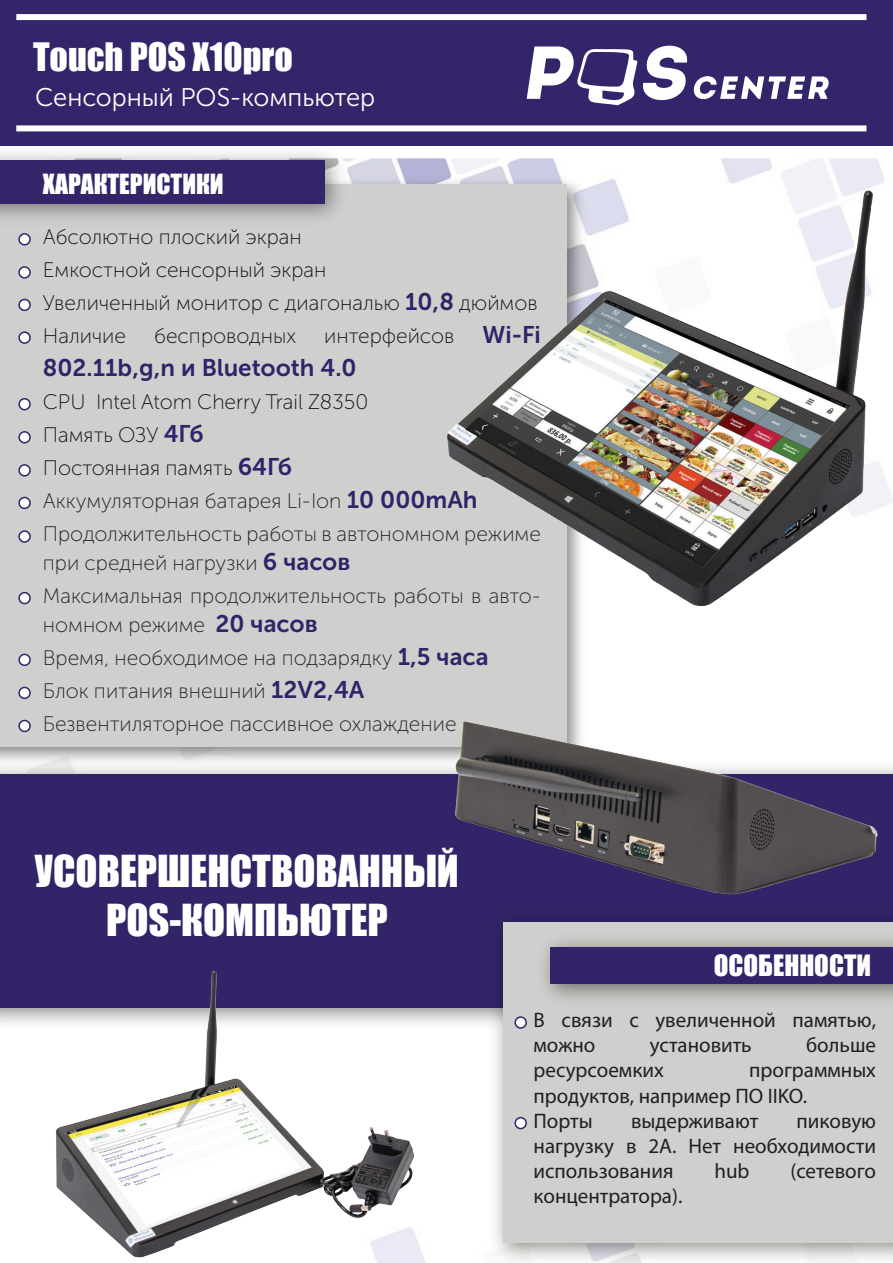
<style>
.page{position:relative;width:893px;height:1263px;background:#fff}
.page>*{position:absolute;margin:0;border:0;box-sizing:border-box;transform-origin:0 0}
.t1{font:40.5px/48.6px "Impact";color:#fff;text-align:center}
.t2{font:36px "Impact";color:#fff}
.t3{font:27px "Impact";color:#fff}
.t4{font:25.5px "Museo Sans Cyrl 300";color:#fff}
.t5{font:25.5px "Impact";color:#fff}
.t6{font:24px "Museo Sans Cyrl 700";color:#312369}
.t7{font:21px/33px "Museo Sans Cyrl 100";color:#231f20}
.t8{font:21px/25.2px "Myriad Pro";color:#231f20}
.t9{font:21px/33px "Museo Sans Cyrl 100";color:#0d0f10}
.s1{font-family:"Museo Sans Cyrl 700";font-size:24px;color:#312369}
.s2{color:#0d0f10}
</style>
<div class="page">
<div style="left:0;top:774px;width:893px;height:233px;background:#332469"></div>
<img style="left:482px;top:919px;width:411px;height:344px">
<div style="left:503px;top:923px;width:390px;height:320px;background:#cfcfcd"></div>
<div style="left:550px;top:947px;width:343px;height:37px;background:#332469"></div>
<div style="left:0;top:184px;width:566px;height:563px;background:#cfcfcd"></div>
<div style="left:0;top:0;width:893px;height:146px;background:#34246a"></div>
<div style="left:16px;top:125px;width:850px;height:6px;background:#fff"></div>
<div style="left:16px;top:14px;width:850px;height:6px;background:#fff"></div>
<svg style="left:527px;top:45px;width:302px;height:61px"></svg>
<img style="left:0;top:153px;width:354px;height:81px">
<div style="left:0;top:160px;width:324px;height:44px;background:#34246a"></div>
<div style="left:19px;top:234px;width:11px;height:11px;background:#fff;border-radius:50%"></div>
<div style="left:18px;top:233px;width:13px;height:13px;border:2px solid #332469;border-radius:50%"></div>
<div style="left:19px;top:267px;width:11px;height:11px;background:#fff;border-radius:50%"></div>
<div style="left:18px;top:266px;width:13px;height:13px;border:2px solid #332469;border-radius:50%"></div>
<div style="left:19px;top:299px;width:11px;height:11px;background:#fff;border-radius:50%"></div>
<div style="left:18px;top:299px;width:13px;height:12px;border:2px solid #332469;border-radius:50%"></div>
<div style="left:19px;top:332px;width:11px;height:11px;background:#fff;border-radius:50%"></div>
<div style="left:18px;top:331px;width:13px;height:13px;border:2px solid #332469;border-radius:50%"></div>
<div style="left:19px;top:432px;width:11px;height:11px;background:#fff;border-radius:50%"></div>
<div style="left:18px;top:431px;width:13px;height:12px;border:2px solid #332469;border-radius:50%"></div>
<div style="left:19px;top:465px;width:11px;height:11px;background:#fff;border-radius:50%"></div>
<div style="left:18px;top:464px;width:13px;height:13px;border:2px solid #332469;border-radius:50%"></div>
<div style="left:19px;top:497px;width:11px;height:11px;background:#fff;border-radius:50%"></div>
<div style="left:18px;top:497px;width:13px;height:12px;border:2px solid #332469;border-radius:50%"></div>
<img style="left:425px;top:161px;width:468px;height:399px">
<img style="left:440px;top:560px;width:446px;height:446px">
<div style="left:515px;top:1017px;width:11px;height:11px;background:#fff;border-radius:50%"></div>
<div style="left:514px;top:1016px;width:13px;height:13px;border:2px solid #332469;border-radius:50%"></div>
<div style="left:515px;top:1118px;width:11px;height:10px;background:#fff;border-radius:50%"></div>
<div style="left:514px;top:1117px;width:13px;height:12px;border:2px solid #332469;border-radius:50%"></div>
<img style="left:43px;top:971px;width:380px;height:292px">
<div style="left:19px;top:531px;width:11px;height:11px;background:#fff;border-radius:50%"></div>
<div style="left:18px;top:530px;width:13px;height:13px;border:2px solid #332469;border-radius:50%"></div>
<div style="left:19px;top:399px;width:11px;height:11px;background:#fff;border-radius:50%"></div>
<div style="left:18px;top:398px;width:13px;height:12px;border:2px solid #332469;border-radius:50%"></div>
<div style="left:19px;top:593px;width:11px;height:10px;background:#fff;border-radius:50%"></div>
<div style="left:18px;top:592px;width:13px;height:12px;border:2px solid #332469;border-radius:50%"></div>
<div style="left:19px;top:654px;width:11px;height:11px;background:#fff;border-radius:50%"></div>
<div style="left:18px;top:654px;width:13px;height:12px;border:2px solid #332469;border-radius:50%"></div>
<div style="left:19px;top:687px;width:11px;height:11px;background:#fff;border-radius:50%"></div>
<div style="left:18px;top:687px;width:13px;height:12px;border:2px solid #332469;border-radius:50%"></div>
<div style="left:19px;top:720px;width:11px;height:11px;background:#fff;border-radius:50%"></div>
<div style="left:18px;top:720px;width:13px;height:12px;border:2px solid #332469;border-radius:50%"></div>
<h2 class="t2" style="left:33px;top:29px;width:261px">Touch POS X10pro</h2>
<p class="t4" style="left:35px;top:84px;width:342px">Сенсорный POS-компьютер</p>
<p class="t5" style="left:43px;top:164px;width:182px">ХАРАКТЕРИСТИКИ</p>
<p class="t9" style="left:43px;top:221px;width:496px">Абсолютно плоский экран<br>Емкостной сенсорный экран<br>Увеличенный монитор с диагональю <span class="s1">10,8</span> дюймов<br>Наличие</p>
<p class="t9" style="left:154px;top:320px;width:143px">беспроводных</p>
<p class="t9" style="left:324px;top:320px;width:218px">интерфейсов <span class="s1">Wi-Fi</span></p>
<p class="t6" style="left:43px;top:355px;width:315px">802.11b,g,n и Bluetooth 4.0</p>
<p class="t7" style="left:43px;top:386px;width:500px"><span class="s2">СPU Intel Atom Cherry Trail Z8350<br>Память ОЗУ</span> <span class="s1">4Гб<br></span><span class="s2">Постоянная память</span> <span class="s1">64Гб<br></span>Аккумуляторная батарея Li-Ion <span class="s1">10 000mAh<br></span>Продолжительность работы в автономном режиме</p>
<p class="t7" style="left:43px;top:547px;width:500px">при средней нагрузки <span class="s1">6 часов<br></span>Максимальная продолжительность работы в авто-</p>
<p class="t7" style="left:43px;top:608px;width:447px">номном режиме <span class="s1">20 часов<br></span>Время, необходимое на подзарядку <span class="s1">1,5 часа </span>Блок питания внешний <span class="s1">12V2,4A </span>Безвентиляторное пассивное охлаждение</p>
<h1 class="t1" style="left:35px;top:846px;width:425px">УСОВЕРШЕНСТВОВАННЫЙ<br>POS-КОМПЬЮТЕР</h1>
<p class="t3" style="left:714px;top:944px;width:159px">ОСОБЕННОСТИ</p>
<p class="t8" style="left:534px;top:1007px;width:344px">В связи с увеличенной памятью, можно</p>
<p class="t8" style="left:650px;top:1032px;width:103px">установить</p>
<p class="t8" style="left:806px;top:1032px;width:71px">больше</p>
<p class="t8" style="left:534px;top:1057px;width:132px">ресурсоемких</p>
<p class="t8" style="left:534px;top:1057px;width:344px;text-indent:216px">программных продуктов, например ПО IIKO.<br>Порты</p>
<p class="t8" style="left:534px;top:1108px;width:344px;text-align:justify;text-indent:263px">пиковую нагрузку в 2А. Нет необходимости использования</p>
<p class="t8" style="left:631px;top:1108px;width:129px">выдерживают</p>
<p class="t8" style="left:714px;top:1158px;width:37px">hub</p>
<p class="t8" style="left:790px;top:1158px;width:87px">(сетевого</p>
<p class="t8" style="left:534px;top:1183px;width:150px">концентратора).</p>
</div>
